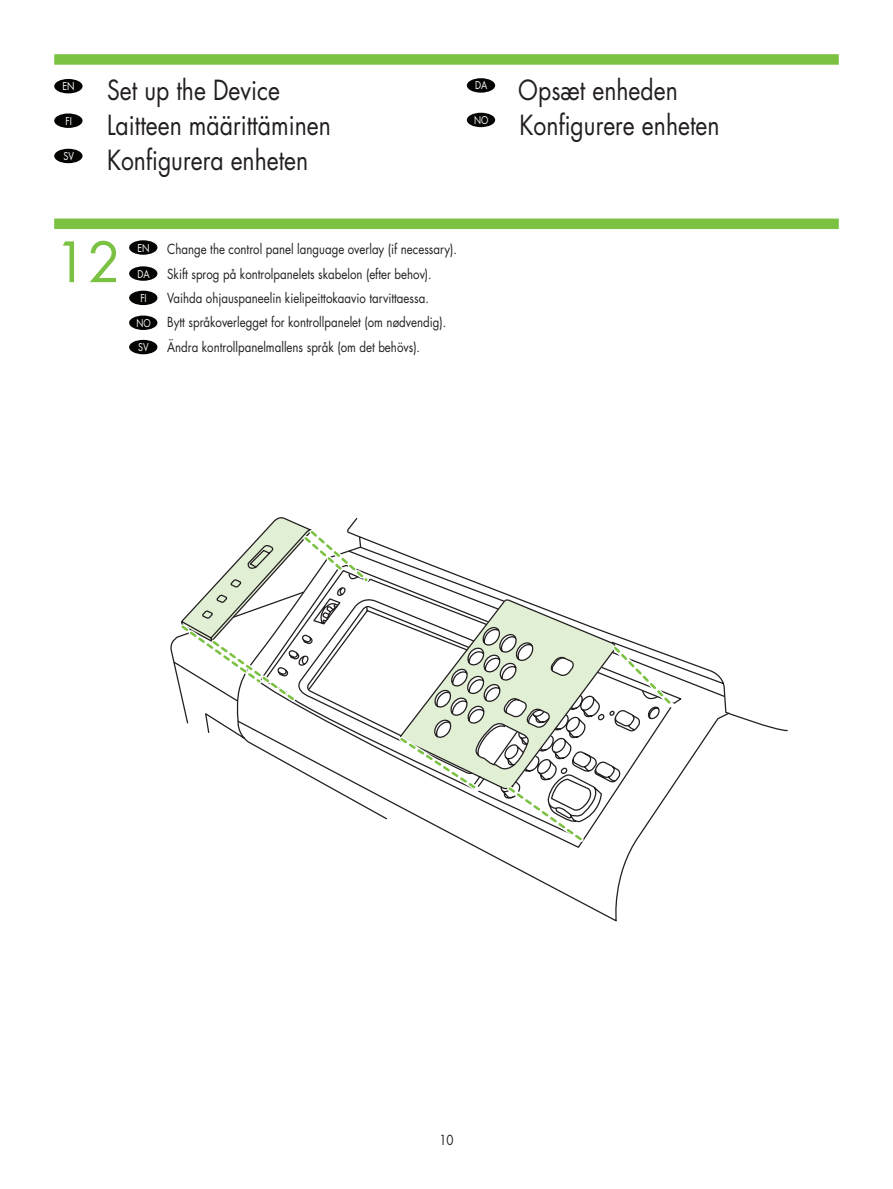
<style>
.page{position:relative;width:893px;height:1189px;background:#fff}
.page>*{position:absolute;margin:0;border:0;box-sizing:border-box;transform-origin:0 0}
.t1{font:54px "Futura";color:#7bc142}
.t2{font:27px "Futura";color:#231f20;scale:.85 1}
.t3{font:13.5px "Futura";color:#231f20;scale:.85 1}
.t4{font:10.5px "Futura";color:#fff;scale:.85 1}
.t5{font:10.5px "Futura";color:#fff;scale:.8 1}
</style>
<div class="page">
<div style="left:54px;top:54px;width:784px;height:11px;background:#7bc142"></div>
<div style="left:54px;top:218px;width:784px;height:11px;background:#7bc142"></div>
<svg style="left:170px;top:544px;width:555px;height:276px"></svg>
<svg style="left:176px;top:517px;width:197px;height:189px"></svg>
<svg style="left:394px;top:640px;width:285px;height:206px"></svg>
<svg style="left:398px;top:644px;width:277px;height:199px"></svg>
<div style="left:54px;top:79px;width:28px;height:14px;background:#040503;border-radius:50%"></div>
<div style="left:467px;top:78px;width:28px;height:15px;background:#040503;border-radius:50%"></div>
<div style="left:129px;top:240px;width:28px;height:15px;background:#040503;border-radius:50%"></div>
<div style="left:129px;top:266px;width:28px;height:15px;background:#040503;border-radius:50%"></div>
<div style="left:54px;top:113px;width:28px;height:15px;background:#040503;border-radius:50%"></div>
<div style="left:129px;top:291px;width:28px;height:14px;background:#040503;border-radius:50%"></div>
<div style="left:467px;top:113px;width:28px;height:14px;background:#040503;border-radius:50%"></div>
<div style="left:129px;top:315px;width:28px;height:15px;background:#040503;border-radius:50%"></div>
<div style="left:54px;top:149px;width:28px;height:14px;background:#040503;border-radius:50%"></div>
<div style="left:129px;top:340px;width:28px;height:14px;background:#040503;border-radius:50%"></div>
<p class="t4" style="left:62px;top:80px;width:16px">EN</p>
<h2 class="t2" style="left:107px;top:73px;width:205px">Set up the Device</h2>
<p class="t4" style="left:475px;top:79px;width:16px">DA</p>
<p class="t4" style="left:65px;top:114px;width:9px">FI</p>
<h2 class="t2" style="left:107px;top:108px;width:265px">Laitteen määrittäminen</h2>
<p class="t5" style="left:474px;top:113px;width:19px">NO</p>
<p class="t4" style="left:63px;top:149px;width:14px">SV</p>
<h2 class="t2" style="left:107px;top:143px;width:238px">Konfigurera enheten</h2>
<h1 class="t1" style="left:54px;top:228px;width:68px">12</h1>
<p class="t4" style="left:137px;top:241px;width:16px">EN</p>
<p class="t3" style="left:167px;top:241px;width:342px">Change the control panel language overlay (if necessary).</p>
<p class="t4" style="left:137px;top:267px;width:16px">DA</p>
<p class="t3" style="left:167px;top:265px;width:313px">Skift sprog på kontrolpanelets skabelon (efter behov).</p>
<p class="t4" style="left:140px;top:291px;width:9px">FI</p>
<p class="t3" style="left:167px;top:290px;width:309px">Vaihda ohjauspaneelin kielipeittokaavio tarvittaessa.</p>
<p class="t5" style="left:136px;top:316px;width:19px">NO</p>
<p class="t3" style="left:167px;top:314px;width:330px">Bytt språkoverlegget for kontrollpanelet (om nødvendig).</p>
<p class="t4" style="left:138px;top:340px;width:14px">SV</p>
<p class="t3" style="left:167px;top:338px;width:299px">Ändra kontrollpanelmallens språk (om det behövs).</p>
<h2 class="t2" style="left:518px;top:73px;width:189px">Opsæt enheden</h2>
<h2 class="t2" style="left:519px;top:108px;width:237px">Konfigurere enheten</h2>
<p class="t3" style="left:439px;top:1131px;width:18px">10</p>
</div>
